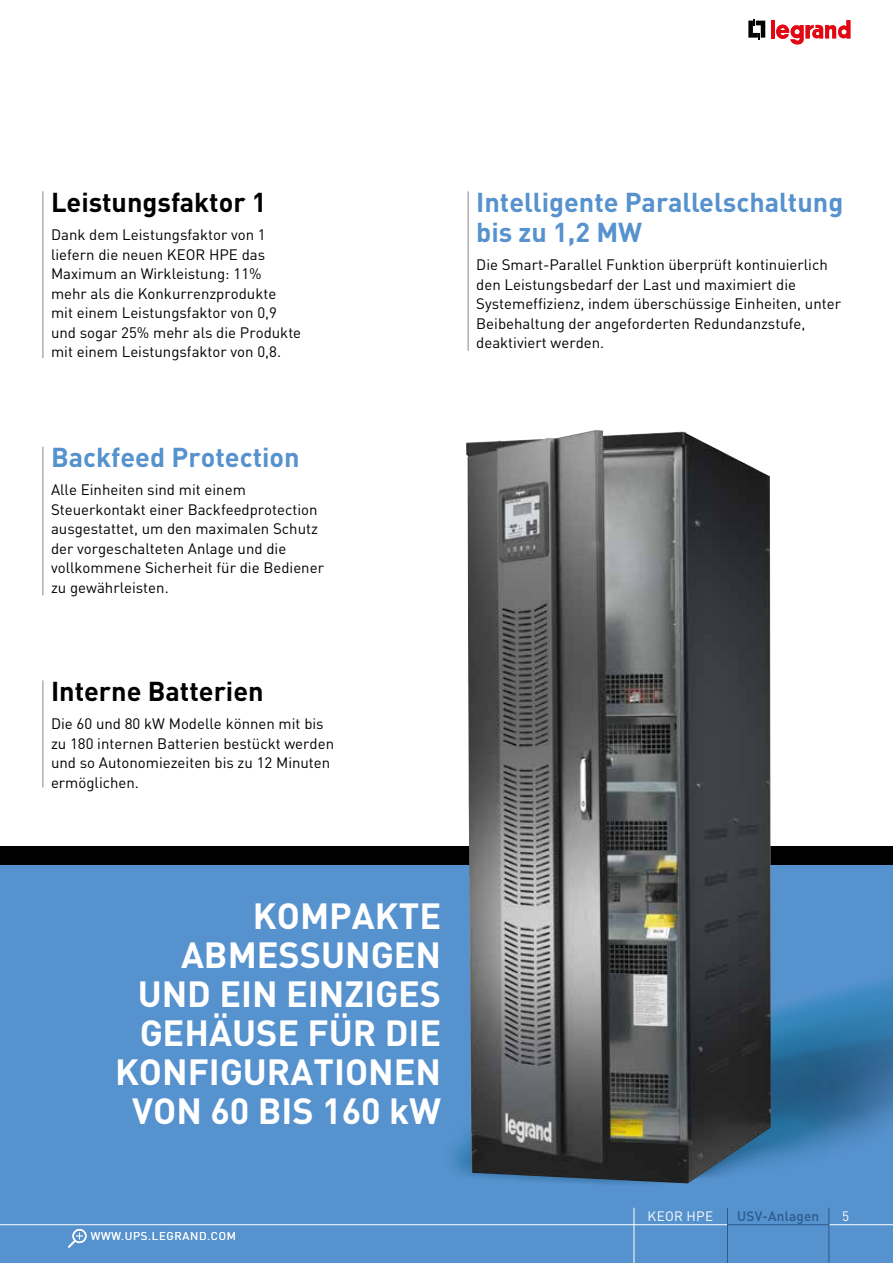
<style>
.page{position:relative;width:893px;height:1263px;background:#fff}
.page>*{position:absolute;margin:0;border:0;box-sizing:border-box;transform-origin:0 0}
.t1{font:700 36px/39px "DIN Pro";color:#fff;text-align:right}
.t2{font:700 27px/30px "DIN Pro";color:#5692ce}
.t3{font:700 27px "DIN Pro";color:#000}
.t4{font:15px/19.5px "DIN Pro";color:#000}
.t5{font:500 13.5px "DIN Pro";letter-spacing:.015em;color:#2b5a8d}
.t6{font:13.5px "DIN Pro";letter-spacing:.02em;color:#fff}
.t7{font:11.25px "DIN Pro";letter-spacing:.06em;color:#fff}
</style>
<div class="page">
<svg style="left:748px;top:19px;width:17px;height:20px"></svg>
<hr style="left:771px;top:20px;width:4px;height:18px;background:#e30613">
<svg style="left:776px;top:20px;width:74px;height:25px"></svg>
<div style="left:0;top:853px;width:893px;height:410px;background:#5692ce"></div>
<div style="left:0;top:846px;width:893px;height:19px;background:#000"></div>
<hr style="left:0;top:1224px;width:727px;height:1px;background:#fff">
<hr style="left:829px;top:1224px;width:64px;height:1px;background:#fff">
<hr style="left:727px;top:1224px;width:102px;height:1px;background:#2b5a8d">
<hr style="left:634px;top:1208px;width:1px;height:55px;background:#fff">
<hr style="left:828px;top:1208px;width:1px;height:55px;background:#2b5a8d">
<hr style="left:727px;top:1208px;width:1px;height:55px;background:#2b5a8d">
<div style="left:72px;top:1229px;width:15px;height:14px;border:2px solid #fff;border-radius:50%"></div>
<svg style="left:68px;top:1232px;width:15px;height:16px"></svg>
<img style="left:454px;top:980px;width:439px;height:237px">
<img style="left:466px;top:430px;width:305px;height:753px">
<hr style="left:43px;top:191px;width:1px;height:167px;background:#878787">
<hr style="left:468px;top:191px;width:1px;height:160px;background:#878787">
<hr style="left:43px;top:446px;width:1px;height:149px;background:#878787">
<hr style="left:43px;top:680px;width:1px;height:107px;background:#878787">
<h2 class="t3" style="left:51px;top:184px;width:217px">Leistungsfaktor 1</h2>
<p class="t4" style="left:51px;top:224px;width:252px">Dank dem Leistungsfaktor von 1 liefern die neuen KEOR HPE das<br>Maximum an Wirkleistung: 11% mehr als die Konkurrenzprodukte mit einem Leistungsfaktor von 0,9 und sogar 25% mehr als die Produkte mit einem Leistungsfaktor von 0,8.</p>
<h2 class="t2" style="left:51px;top:441px;width:250px">Backfeed Protection</h2>
<p class="t4" style="left:51px;top:479px;width:274px">Alle Einheiten sind mit einem Steuerkontakt einer Backfeedprotection ausgestattet, um den maximalen Schutz der vorgeschalteten Anlage und die vollkommene Sicherheit für die Bediener zu gewährleisten.</p>
<h2 class="t3" style="left:51px;top:673px;width:214px">Interne Batterien</h2>
<p class="t4" style="left:51px;top:713px;width:285px">Die 60 und 80 kW Modelle können mit bis zu 180 internen Batterien bestückt werden und so Autonomiezeiten bis zu 12 Minuten ermöglichen.</p>
<h2 class="t2" style="left:476px;top:186px;width:369px">Intelligente Parallelschaltung bis zu 1,2 MW</h2>
<p class="t4" style="left:476px;top:254px;width:366px">Die Smart-Parallel Funktion überprüft kontinuierlich den Leistungsbedarf der Last und maximiert die Systemeffizienz, indem überschüssige Einheiten, unter Beibehaltung der angeforderten Redundanzstufe, deaktiviert werden.</p>
<h1 class="t1" style="left:115px;top:895px;width:328px">KOMPAKTE<br>ABMESSUNGEN<br>UND EIN EINZIGES<br>GEHÄUSE FÜR DIE<br>KONFIGURATIONEN<br>VON 60 BIS 160 kW</h1>
<p class="t7" style="left:91px;top:1228px;width:147px">WWW.UPS.LEGRAND.COM</p>
<p class="t6" style="left:648px;top:1207px;width:67px">KEOR HPE</p>
<p class="t6" style="left:842px;top:1206px;width:9px">5</p>
<p class="t5" style="left:737px;top:1207px;width:84px">USV-Anlagen</p>
</div>
